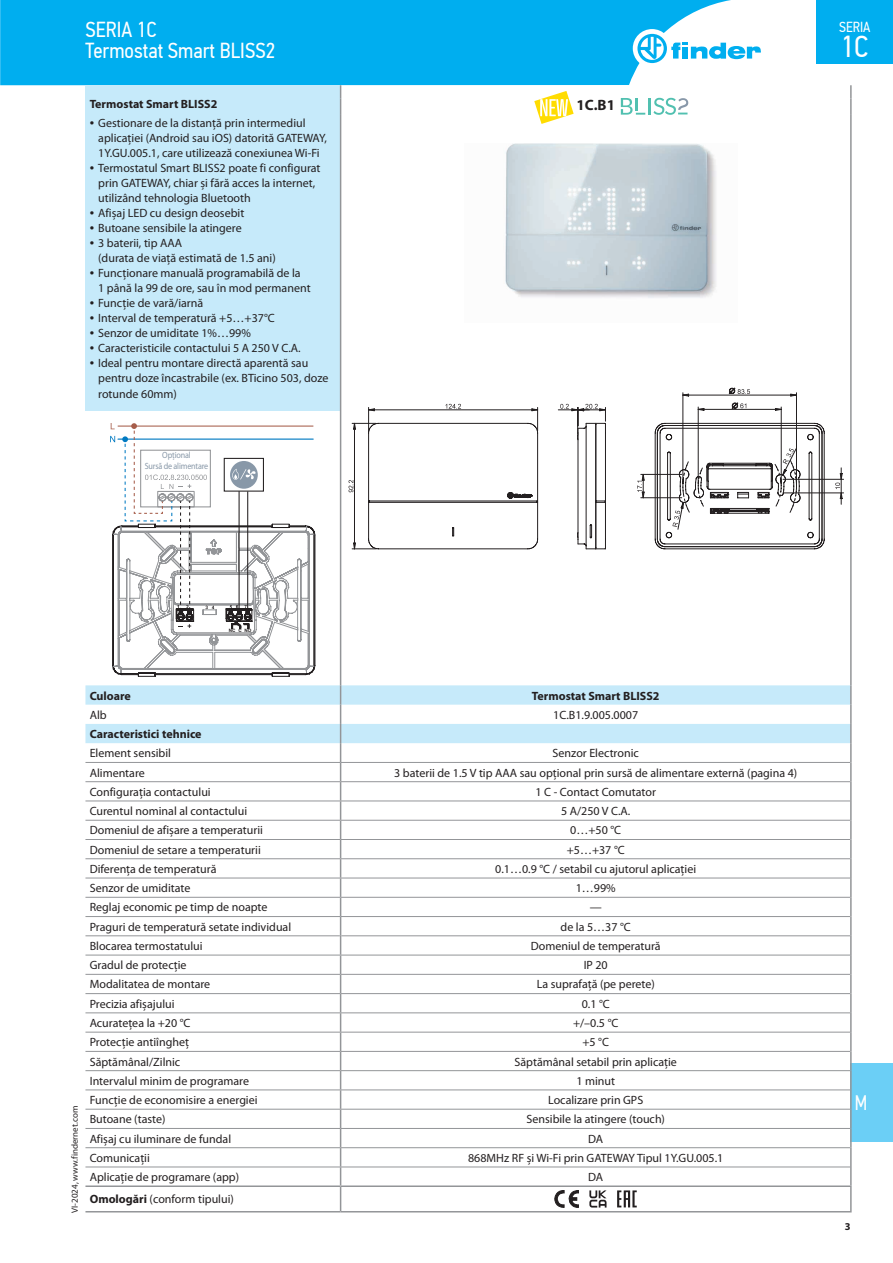
<style>
.page{position:relative;width:893px;height:1263px;background:#fff}
.page>*{position:absolute;margin:0;border:0;box-sizing:border-box;transform-origin:0 0}
.t1{font:30.3px "PF Din Text Cond Pro";color:#fff}
.t2{font:21.75px/21px "PF Din Text Cond Pro";color:#fff}
.t3{font:21px "PF Din Text Cond Pro";color:#fff;scale:.9 1}
.t4{font:700 15px "Myriad Pro";color:#231f20}
.t5{font:14.55px "PF Din Text Cond Pro";color:#fff}
.t6{font:12px/15px "Myriad Pro";color:#231f20}
.t7{font:700 12px "Myriad Pro";color:#231f20}
.t8{font:700 10.5px "Myriad Pro";color:#231f20}
.t9{font:9px "Myriad Pro";color:#231f20}
.t10{font:9px/10.5px "Myriad Pro";letter-spacing:-.02em;color:#8898a8;text-align:center;scale:.9 1}
.t11{font:700 4.65px "Arial";color:#231f20}
.s1{font-size:15.75px}
.s2{font-weight:700}
</style>
<div class="page">
<div style="left:850px;top:1063px;width:43px;height:79px;background:#6bcff6"></div>
<div style="left:0;top:0;width:731px;height:85px;background:#00aeef"></div>
<div style="left:633px;top:29px;width:38px;height:39px;background:#fff;border-radius:50%"></div>
<svg style="left:637px;top:34px;width:124px;height:29px"></svg>
<div style="left:816px;top:0;width:77px;height:64px;background:#00aeef"></div>
<div style="left:85px;top:85px;width:256px;height:325px;background:#c6eafa"></div>
<svg style="left:850px;top:85px;width:2px;height:29px"></svg>
<hr style="left:850px;top:114px;width:2px;height:571px;background:#939598">
<hr style="left:85px;top:1211px;width:256px;height:1px;background:#939598">
<hr style="left:340px;top:114px;width:1px;height:571px;background:#939598">
<svg style="left:340px;top:85px;width:1px;height:29px"></svg>
<hr style="left:341px;top:1211px;width:511px;height:1px;background:#939598">
<svg style="left:110px;top:423px;width:206px;height:254px"></svg>
<svg style="left:349px;top:404px;width:189px;height:146px"></svg>
<hr style="left:354px;top:423px;width:1px;height:126px;background:#231f20">
<hr style="left:783px;top:479px;width:61px;height:1px;background:#231f20">
<hr style="left:783px;top:493px;width:61px;height:1px;background:#231f20">
<svg style="left:835px;top:473px;width:6px;height:26px"></svg>
<hr style="left:841px;top:468px;width:1px;height:36px;background:#231f20">
<hr style="left:558px;top:410px;width:31px;height:1px;background:#231f20">
<svg style="left:560px;top:388px;width:265px;height:162px"></svg>
<img style="left:505px;top:144px;width:211px;height:154px">
<svg style="left:85px;top:685px;width:767px;height:526px"></svg>
<svg style="left:534px;top:91px;width:40px;height:33px"></svg>
<svg style="left:621px;top:98px;width:67px;height:17px"></svg>
<h2 class="t2" style="left:85px;top:19px;width:191px">SERIA 1C<br>Termostat Smart BLISS2</h2>
<p class="t7" style="left:90px;top:96px;width:129px">Termostat Smart BLISS2</p>
<p class="t6" style="left:98px;top:115px;width:230px;text-indent:-9px"><span class="s1">•</span> Gestionare de la distanță prin intermediul aplicației (Android sau iOS) datorită GATEWAY,<br>1Y.GU.005.1, care utilizează conexiunea Wi-Fi</p>
<p class="t6" style="left:98px;top:160px;width:224px;text-indent:-9px"><span class="s1">•</span> Termostatul Smart BLISS2 poate fi configurat prin GATEWAY, chiar și fără acces la internet, utilizând tehnologia Bluetooth</p>
<p class="t6" style="left:90px;top:205px;width:156px"><span class="s1">•</span> Afișaj LED cu design deosebit</p>
<p class="t6" style="left:90px;top:220px;width:153px"><span class="s1">•</span> Butoane sensibile la atingere</p>
<p class="t6" style="left:98px;top:235px;width:179px;text-indent:-9px"><span class="s1">•</span> 3 baterii, tip AAA<br>(durata de viață estimată de 1.5 ani)</p>
<p class="t6" style="left:98px;top:265px;width:214px;text-indent:-9px"><span class="s1">•</span> Funcționare manuală programabilă de la<br>1 până la 99 de ore, sau în mod permanent</p>
<p class="t6" style="left:90px;top:295px;width:115px"><span class="s1">•</span> Funcție de vară/iarnă</p>
<p class="t6" style="left:90px;top:310px;width:187px"><span class="s1">•</span> Interval de temperatură +5…+37°C</p>
<p class="t6" style="left:90px;top:325px;width:163px"><span class="s1">•</span> Senzor de umiditate 1%…99%</p>
<p class="t6" style="left:90px;top:340px;width:212px"><span class="s1">•</span> Caracteristicile contactului 5 A 250 V C.A.</p>
<p class="t6" style="left:98px;top:355px;width:232px;text-indent:-9px"><span class="s1">•</span> Ideal pentru montare directă aparentă sau pentru doze încastrabile (ex. BTicino 503, doze</p>
<p class="t6" style="left:98px;top:386px;width:80px">rotunde 60mm)</p>
<p class="t10" style="left:145px;top:450px;width:72px">Opțional<br>Sursă de alimentare</p>
<p class="t4" style="left:576px;top:95px;width:40px">1C.B1</p>
<p class="t5" style="left:839px;top:19px;width:33px">SERIA</p>
<h1 class="t1" style="left:841px;top:28px;width:29px">1C</h1>
<p class="t11" style="left:229px;top:627px;width:24px">NC C NO</p>
<p class="t9" style="left:69px;top:1213px;width:108px;rotate:-90deg">VI-2024, www.findernet.com</p>
<p class="t7" style="left:90px;top:688px;width:43px">Culoare</p>
<p class="t7" style="left:532px;top:688px;width:129px">Termostat Smart BLISS2</p>
<p class="t6" style="left:90px;top:707px;width:18px">Alb</p>
<p class="t6" style="left:553px;top:707px;width:86px">1C.B1.9.005.0007</p>
<p class="t7" style="left:90px;top:726px;width:113px">Caracteristici tehnice</p>
<p class="t6" style="left:90px;top:745px;width:83px">Element sensibil</p>
<p class="t6" style="left:553px;top:745px;width:88px">Senzor Electronic</p>
<p class="t6" style="left:90px;top:765px;width:57px">Alimentare</p>
<p class="t6" style="left:394px;top:765px;width:405px">3 baterii de 1.5 V tip AAA sau opțional prin sursă de alimentare externă (pagina 4)</p>
<p class="t6" style="left:90px;top:784px;width:123px">Configuraţia contactului</p>
<p class="t6" style="left:535px;top:784px;width:122px">1 C - Contact Comutator</p>
<p class="t6" style="left:90px;top:803px;width:159px">Curentul nominal al contactului</p>
<p class="t6" style="left:561px;top:803px;width:71px">5 A/250 V C.A.</p>
<p class="t6" style="left:90px;top:823px;width:175px">Domeniul de afişare a temperaturii</p>
<p class="t6" style="left:570px;top:823px;width:52px">0…+50 °C</p>
<p class="t6" style="left:90px;top:842px;width:173px">Domeniul de setare a temperaturii</p>
<p class="t6" style="left:567px;top:842px;width:60px">+5…+37 °C</p>
<p class="t6" style="left:90px;top:861px;width:128px">Diferenţa de temperatură</p>
<p class="t6" style="left:495px;top:861px;width:202px">0.1…0.9 °C / setabil cu ajutorul aplicației</p>
<p class="t6" style="left:90px;top:880px;width:102px">Senzor de umiditate</p>
<p class="t6" style="left:576px;top:880px;width:41px">1…99%</p>
<p class="t6" style="left:90px;top:900px;width:179px">Reglaj economic pe timp de noapte</p>
<p class="t6" style="left:590px;top:900px;width:13px">—</p>
<p class="t6" style="left:90px;top:919px;width:203px">Praguri de temperatură setate individual</p>
<p class="t6" style="left:561px;top:919px;width:72px">de la 5…37 °C</p>
<p class="t6" style="left:90px;top:938px;width:115px">Blocarea termostatului</p>
<p class="t6" style="left:531px;top:938px;width:132px">Domeniul de temperatură</p>
<p class="t6" style="left:90px;top:957px;width:98px">Gradul de protecţie</p>
<p class="t6" style="left:584px;top:957px;width:26px">IP 20</p>
<p class="t6" style="left:90px;top:977px;width:122px">Modalitatea de montare</p>
<p class="t6" style="left:537px;top:977px;width:120px">La suprafață (pe perete)</p>
<p class="t6" style="left:90px;top:996px;width:86px">Precizia afișajului</p>
<p class="t6" style="left:582px;top:996px;width:30px">0.1 °C</p>
<p class="t6" style="left:90px;top:1015px;width:102px">Acurateţea la +20 °C</p>
<p class="t6" style="left:573px;top:1015px;width:47px">+/–0.5 °C</p>
<p class="t6" style="left:90px;top:1034px;width:101px">Protecţie antiîngheţ</p>
<p class="t6" style="left:582px;top:1034px;width:28px">+5 °C</p>
<p class="t6" style="left:90px;top:1054px;width:92px">Săptămânal/Zilnic</p>
<p class="t6" style="left:514px;top:1054px;width:164px">Săptămânal setabil prin aplicație</p>
<p class="t6" style="left:90px;top:1073px;width:161px">Intervalul minim de programare</p>
<p class="t6" style="left:576px;top:1073px;width:40px">1 minut</p>
<p class="t6" style="left:90px;top:1092px;width:169px">Funcţie de economisire a energiei</p>
<p class="t6" style="left:548px;top:1092px;width:97px">Localizare prin GPS</p>
<p class="t6" style="left:90px;top:1111px;width:77px">Butoane (taste)</p>
<p class="t6" style="left:526px;top:1111px;width:140px">Sensibile la atingere (touch)</p>
<p class="t6" style="left:90px;top:1131px;width:143px">Afişaj cu iluminare de fundal</p>
<p class="t6" style="left:588px;top:1131px;width:17px">DA</p>
<p class="t6" style="left:90px;top:1150px;width:62px">Comunicaţii</p>
<p class="t6" style="left:468px;top:1150px;width:257px">868MHz RF și Wi-Fi prin GATEWAY Tipul 1Y.GU.005.1</p>
<p class="t6" style="left:90px;top:1169px;width:151px">Aplicaţie de programare (app)</p>
<p class="t6" style="left:588px;top:1169px;width:17px">DA</p>
<p class="t6" style="left:90px;top:1192px;width:146px"><span class="s2">Omologări</span> (conform tipului)</p>
<h3 class="t3" style="left:855px;top:1091px;width:15px">M</h3>
<p class="t8" style="left:845px;top:1219px;width:7px">3</p>
</div>
